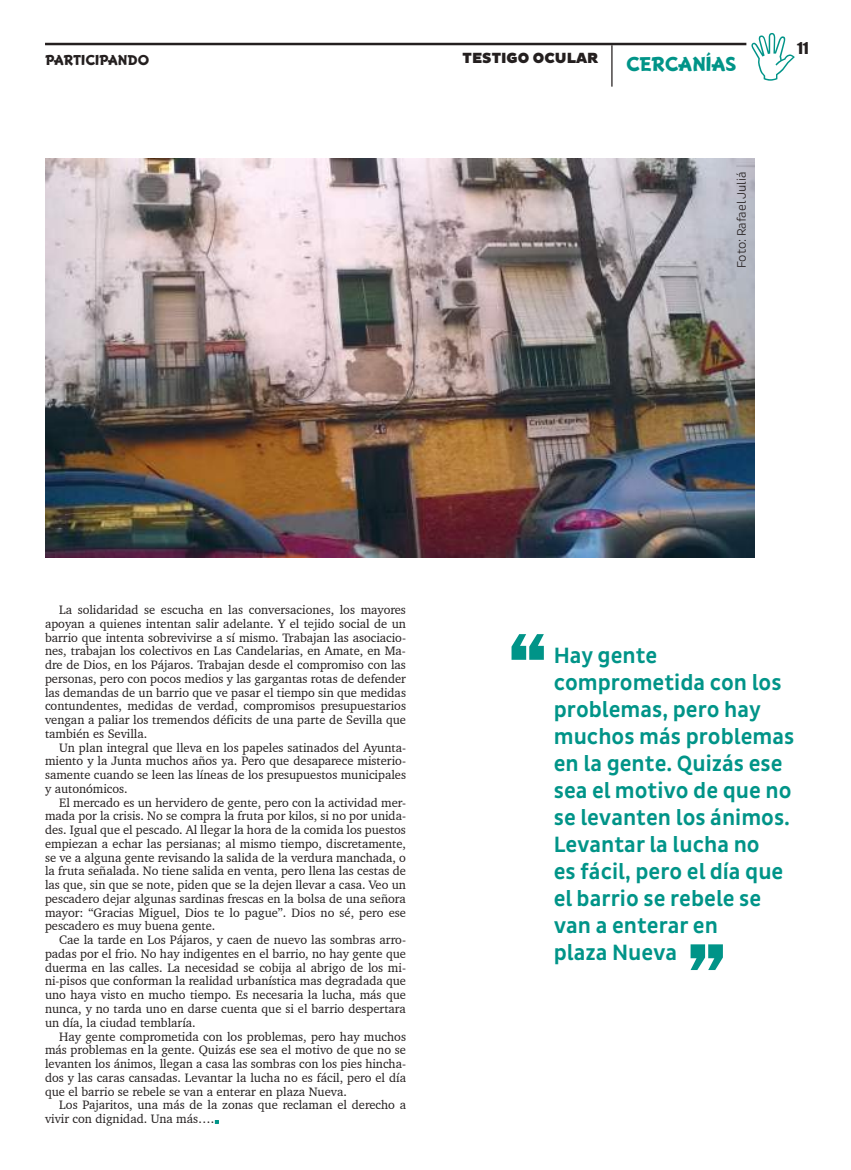
<style>
.page{position:relative;width:851px;height:1170px;background:#fff}
.page>*{position:absolute;margin:0;border:0;box-sizing:border-box;transform-origin:0 0}
.t1{font:800 90px "Franklin Gothic";color:#009488}
.t2{font:500 22.5px/27px "Pluto Sans Cond";color:#009488}
.t3{font:17.5px "Adventuring";color:#009488}
.t4{font:900 15px "Pluto Sans";color:#241f1f}
.t5{font:15px "Impact";color:#241f1f}
.t6{font:12.5px/13.8px "Charter IT Cby BT";color:#241f1f;text-align:justify}
.t7{font:300 12.5px "Pluto Sans Cond";color:#241f1f}
.t8{font:12.5px "Adventuring";color:#241f1f}
</style>
<div class="page">
<hr style="left:45px;top:43px;width:701px;height:2px;background:#241f1f">
<hr style="left:611px;top:45px;width:1px;height:42px;background:#241f1f">
<img style="left:45px;top:158px;width:709px;height:399px">
<svg style="left:215px;top:1120px;width:4px;height:3px"></svg>
<p class="t8" style="left:45px;top:52px;width:106px">PARTICIPANDO</p>
<p class="t4" style="left:462px;top:49px;width:137px">TESTIGO OCULAR</p>
<h3 class="t3" style="left:626px;top:52px;width:112px">CERCANÍAS</h3>
<p class="t7" style="left:734px;top:268px;width:98px;rotate:-90deg">Foto: Rafael Juliá</p>
<p class="t5" style="left:797px;top:36px;width:13px">11</p>
<p class="t6" style="left:45px;top:602px;width:362px;text-indent:14px">La solidaridad se escucha en las conversaciones, los mayores apoyan a quienes intentan salir adelante. Y el tejido social de un barrio que intenta sobrevivirse a sí mismo. Trabajan las asociacio&shy;nes, trabajan los colectivos en Las Candelarias, en Amate, en Ma&shy;dre de Dios, en los Pájaros. Trabajan desde el compromiso con las personas, pero con pocos medios y las gargantas rotas de defender las demandas de un barrio que ve pasar el tiempo sin que medidas contundentes, medidas de verdad, compromisos presupuestarios vengan a paliar los tremendos déficits de una parte de Sevilla que también es Sevilla.</p>
<p class="t6" style="left:45px;top:740px;width:362px;text-indent:14px">Un plan integral que lleva en los papeles satinados del Ayunta&shy;miento y la Junta muchos años ya. Pero que desaparece misterio&shy;samente cuando se leen las líneas de los presupuestos municipales y autonómicos.</p>
<p class="t6" style="left:45px;top:795px;width:362px;text-indent:14px">El mercado es un hervidero de gente, pero con la actividad mer&shy;mada por la crisis. No se compra la fruta por kilos, si no por unida&shy;des. Igual que el pescado. Al llegar la hora de la comida los puestos empiezan a echar las persianas; al mismo tiempo, discretamente, se ve a alguna gente revisando la salida de la verdura manchada, o la fruta señalada. No tiene salida en venta, pero llena las cestas de las que, sin que se note, piden que se la dejen llevar a casa. Veo un pescadero dejar algunas sardinas frescas en la bolsa de una señora mayor: “Gracias Miguel, Dios te lo pague”. Dios no sé, pero ese pescadero es muy buena gente.</p>
<p class="t6" style="left:45px;top:932px;width:362px;text-indent:14px">Cae la tarde en Los Pájaros, y caen de nuevo las sombras arro&shy;padas por el frio. No hay indigentes en el barrio, no hay gente que duerma en las calles. La necesidad se cobija al abrigo de los mi&shy;ni-pisos que conforman la realidad urbanística mas degradada que uno haya visto en mucho tiempo. Es necesaria la lucha, más que nunca, y no tarda uno en darse cuenta que si el barrio despertara un día, la ciudad temblaría.</p>
<p class="t6" style="left:45px;top:1028px;width:362px;text-indent:14px">Hay gente comprometida con los problemas, pero hay muchos más problemas en la gente. Quizás ese sea el motivo de que no se levanten los ánimos, llegan a casa las sombras con los pies hincha&shy;dos y las caras cansadas. Levantar la lucha no es fácil, pero el día que el barrio se rebele se van a enterar en plaza Nueva.</p>
<p class="t6" style="left:45px;top:1097px;width:362px;text-indent:14px">Los Pajaritos, una más de la zonas que reclaman el derecho a vivir con dignidad. Una más….</p>
<h1 class="t1" style="left:507px;top:605px;width:43px">“</h1>
<h2 class="t2" style="left:553px;top:642px;width:242px">Hay gente comprometida con los problemas, pero hay muchos más problemas en la gente. Quizás ese sea el motivo de que no se levanten los ánimos.<br>Levantar la lucha no<br>es fácil, pero el día que el barrio se rebele se van a enterar en<br>plaza Nueva</h2>
<h1 class="t1" style="left:686px;top:915px;width:43px">”</h1>
</div>
